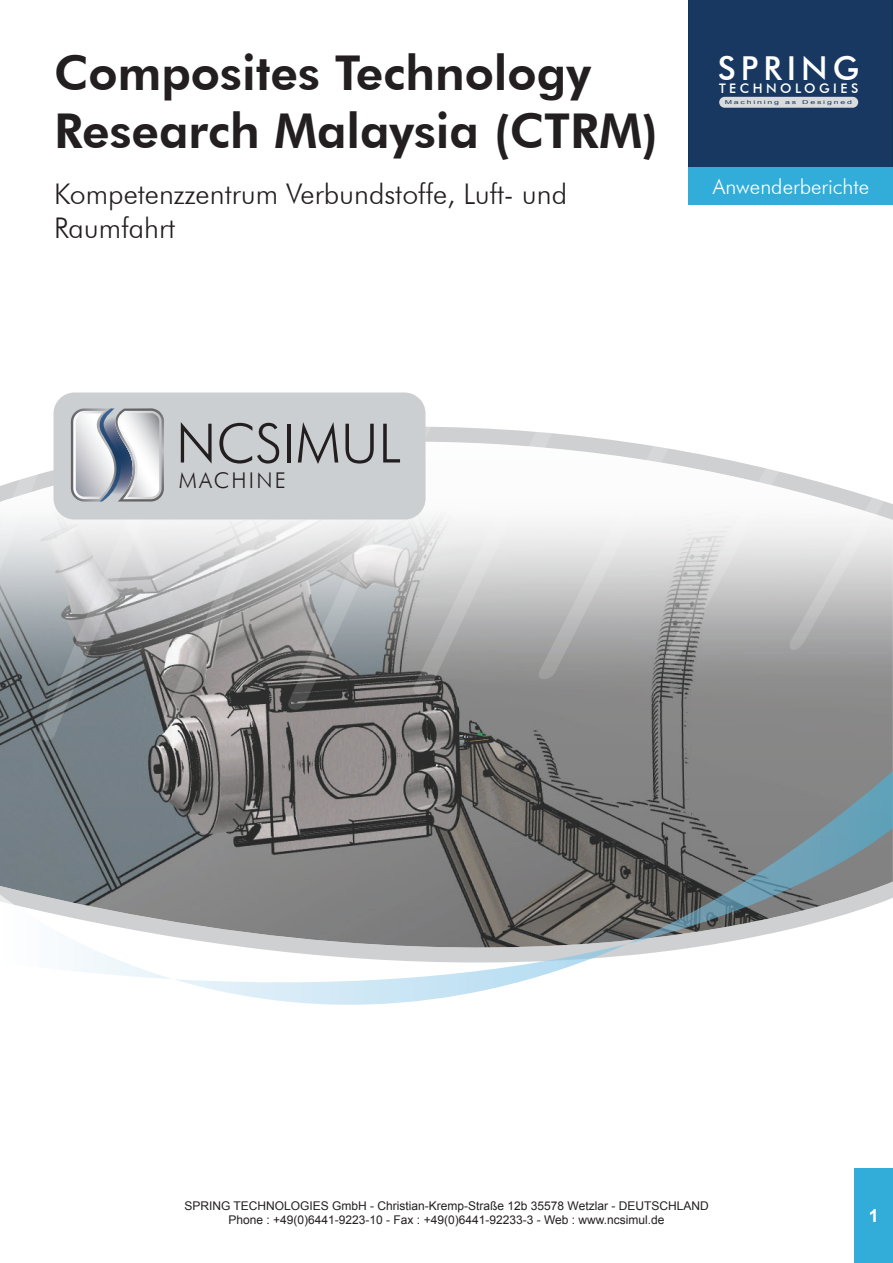
<style>
.page{position:relative;width:893px;height:1263px;background:#fff}
.page>*{position:absolute;margin:0;border:0;box-sizing:border-box;transform-origin:0 0}
.t1{font:300 54.3px "Futura BT";color:#231f20}
.t2{font:800 48px/57.6px "Futura BT";color:#231f20}
.t3{font:500 33px "Futura BT";letter-spacing:.15em;color:#fff}
.t4{font:300 28.5px/34.2px "Futura BT";color:#231f20}
.t5{font:300 21.75px "Futura BT";letter-spacing:.1em;color:#231f20}
.t6{font:300 21px "Futura BT";color:#fff}
.t7{font:700 18px "Arial";color:#fff}
.t8{font:500 13.2px "Futura BT";letter-spacing:.265em;color:#fff}
.t9{font:12px/14.4px "Arial";color:#231f20;text-align:center}
.t10{font:5.25px "Arial";letter-spacing:.2em;color:#183861;scale:1.67 1}
</style>
<div class="page">
<div style="left:689px;top:0;width:202px;height:202px;background:#183861"></div>
<div style="left:719px;top:97px;width:139px;height:11px;background:#d9dbdc;border-radius:5px"></div>
<div style="left:689px;top:167px;width:204px;height:37px;background:#32adda"></div>
<svg style="left:74px;top:947px;width:621px;height:58px"></svg>
<svg style="left:0;top:665px;width:893px;height:282px;background:#818485"></svg>
<svg style="left:696px;top:453px;width:197px;height:212px"></svg>
<svg style="left:571px;top:435px;width:125px;height:244px"></svg>
<svg style="left:445px;top:427px;width:126px;height:268px"></svg>
<svg style="left:320px;top:397px;width:125px;height:313px;background:#aeafb0"></svg>
<svg style="left:195px;top:519px;width:125px;height:207px;background:#a7a5a6"></svg>
<svg style="left:164px;top:519px;width:31px;height:222px;background:#b6b5b6"></svg>
<div style="left:53px;top:392px;width:372px;height:127px;background:#cccfd2;border-radius:21px"></div>
<svg style="left:0;top:392px;width:164px;height:364px"></svg>
<div style="left:855px;top:1168px;width:38px;height:95px;background:#32adda"></div>
<h2 class="t2" style="left:54px;top:44px;width:606px">Composites Technology<br>Research Malaysia (CTRM)</h2>
<h3 class="t4" style="left:54px;top:176px;width:515px">Kompetenzzentrum Verbundstoffe, Luft- und<br>Raumfahrt</h3>
<h3 class="t3" style="left:718px;top:48px;width:143px">SPRING</h3>
<p class="t8" style="left:719px;top:80px;width:141px">TECHNOLOGIES</p>
<p class="t10" style="left:725px;top:98px;width:78px">Machining as Designed</p>
<h3 class="t6" style="left:713px;top:173px;width:158px">Anwenderberichte</h3>
<h1 class="t1" style="left:176px;top:410px;width:226px">NCSIMUL</h1>
<h3 class="t5" style="left:179px;top:467px;width:109px">MACHINE</h3>
<p class="t9" style="left:184px;top:1198px;width:526px">SPRING TECHNOLOGIES GmbH - Christian-Kremp-Straße 12b 35578 Wetzlar - DEUTSCHLAND<br>Phone : +49(0)6441-9223-10 - Fax : +49(0)6441-92233-3 - Web : www.ncsimul.de</p>
<h3 class="t7" style="left:869px;top:1203px;width:12px">1</h3>
</div>
